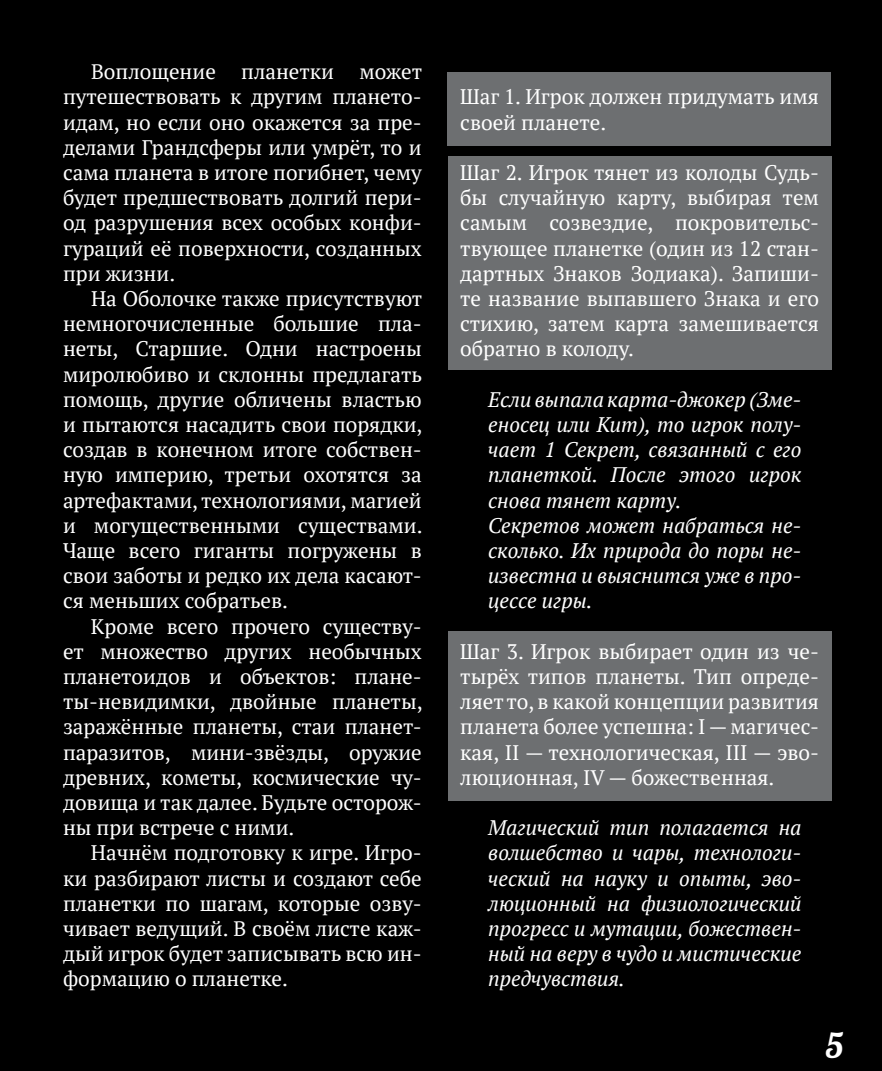
<style>
.page{position:relative;width:882px;height:1071px;background:#000}
.page>*{position:absolute;margin:0;border:0;box-sizing:border-box;transform-origin:0 0}
.t1{font:35px "Lobster";color:#fff}
.t2{font:21px/25.2px "PT Serif";color:#fff;text-align:justify}
.t3{font:italic 21px/25.2px "PT Serif";color:#fff}
</style>
<div class="page">
<div style="left:449px;top:631px;width:383px;height:170px;background:#6d6f71"></div>
<div style="left:449px;top:157px;width:383px;height:213px;background:#6d6f71"></div>
<div style="left:447px;top:73px;width:383px;height:73px;background:#6d6f71"></div>
<p class="t2" style="left:63px;top:59px;width:361px;text-indent:28px">Воплощение планетки может путешествовать к другим плането&shy;идам, но если оно окажется за пре&shy;делами Грандсферы или умрёт, то и сама планета в итоге погибнет, чему будет предшествовать долгий пери&shy;од разрушения всех особых конфи&shy;гураций её поверхности, созданных при жизни.</p>
<p class="t2" style="left:63px;top:286px;width:361px;text-indent:28px">На Оболочке также присутствуют немногочисленные большие пла&shy;неты, Старшие. Одни настроены миролюбиво и склонны предлагать помощь, другие обличены властью и пытаются насадить свои порядки, создав в конечном итоге собствен&shy;ную империю, третьи охотятся за артефактами, технологиями, магией и могущественными существами.<br>Чаще всего гиганты погружены в свои заботы и редко их дела касают&shy;ся меньших собратьев.</p>
<p class="t2" style="left:63px;top:613px;width:361px;text-indent:28px">Кроме всего прочего существу&shy;ет множество других необычных планетоидов и объектов: плане&shy;ты-невидимки, двойные планеты, заражённые планеты, стаи планет&shy;паразитов, мини-звёзды, оружие древних, кометы, космические чу&shy;довища и так далее. Будьте осторож&shy;ны при встрече с ними.</p>
<p class="t2" style="left:63px;top:840px;width:360px;text-indent:28px">Начнём подготовку к игре. Игро&shy;ки разбирают листы и создают себе планетки по шагам, которые озву&shy;чивает ведущий. В своём листе каж&shy;дый игрок будет записывать всю ин&shy;формацию о планетке.</p>
<p class="t2" style="left:460px;top:84px;width:360px">Шаг 1. Игрок должен придумать имя своей планете.</p>
<p class="t2" style="left:460px;top:160px;width:360px">Шаг 2. Игрок тянет из колоды Судь&shy;бы случайную карту, выбирая тем самым созвездие, покровительс&shy;твующее планетке (один из 12 стан&shy;дартных Знаков Зодиака). Запиши&shy;те название выпавшего Знака и его стихию, затем карта замешивается обратно в колоду.</p>
<p class="t3" style="left:488px;top:387px;width:315px">Если выпала карта-джокер (Зме&shy;еносец или Кит), то игрок полу&shy;чает 1 Секрет, связанный с его планеткой. После этого игрок снова тянет карту.<br>Секретов может набраться не&shy;сколько. Их природа до поры не&shy;известна и выяснится уже в про&shy;цессе игры.</p>
<p class="t2" style="left:460px;top:639px;width:360px">Шаг 3. Игрок выбирает один из че&shy;тырёх типов планеты. Тип опреде&shy;ляет то, в какой концепции развития планета более успешна: I — магичес&shy;кая, II — технологическая, III — эво&shy;люционная, IV — божественная.</p>
<p class="t3" style="left:488px;top:815px;width:315px;text-align:justify">Магический тип полагается на волшебство и чары, технологи&shy;ческий на науку и опыты, эво&shy;люционный на физиологический прогресс и мутации, божествен&shy;ный на веру в чудо и мистические предчувствия.</p>
<h1 class="t1" style="left:826px;top:1023px;width:20px">5</h1>
</div>
